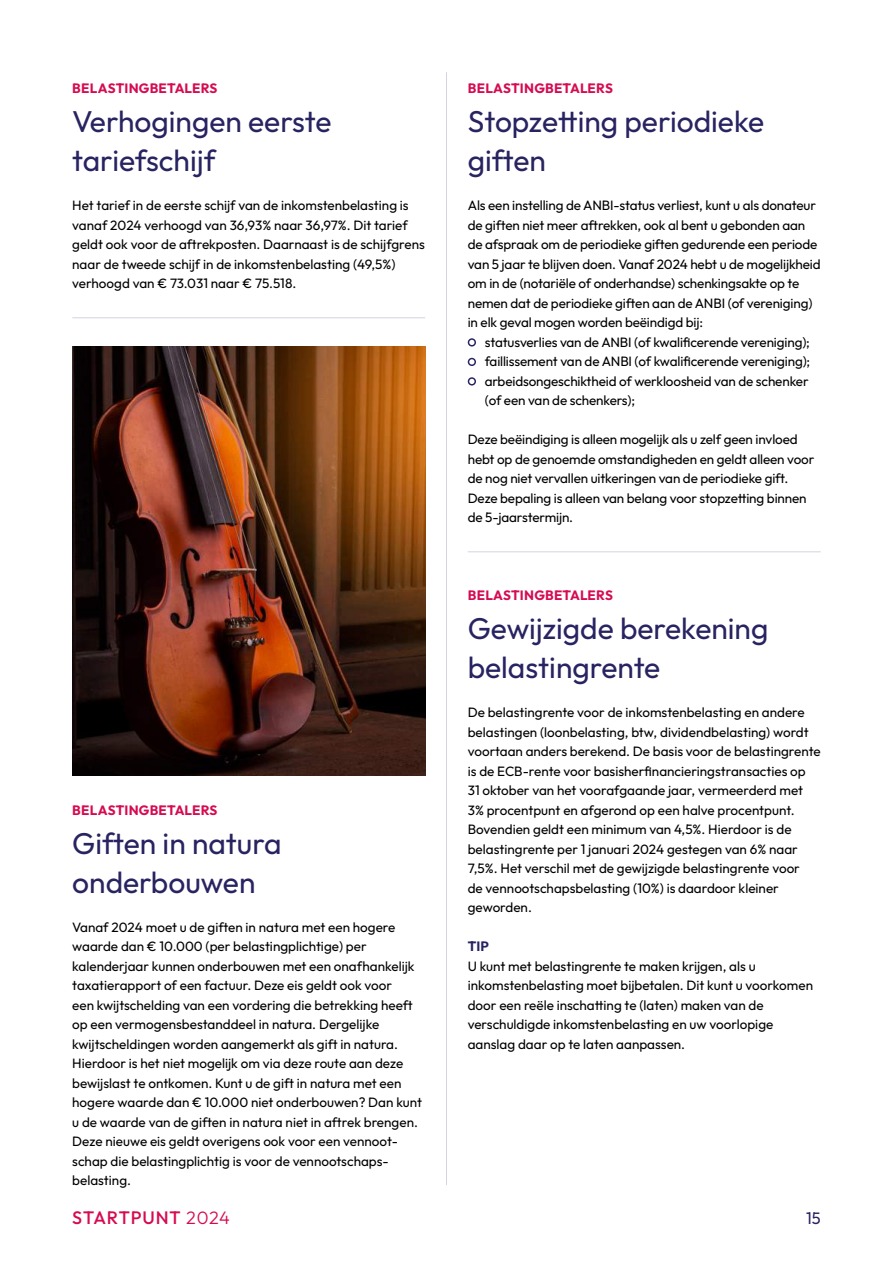
<style>
.page{position:relative;width:893px;height:1263px;background:#fff}
.page>*{position:absolute;margin:0;border:0;box-sizing:border-box;transform-origin:0 0}
.t1{font:30px/39px "Outfit";color:#282361}
.t2{font:500 18px "Outfit";letter-spacing:.04em;color:#d60b52}
.t3{font:16.5px "Outfit";color:#282361}
.t4{font:13.5px/19.5px "Outfit";color:#000}
.t5{font:700 13.5px "Outfit";letter-spacing:.015em;color:#d60b52}
.t6{font:700 13.5px "Outfit";color:#282361}
.s1{font-weight:300}
</style>
<div class="page">
<img style="left:72px;top:346px;width:353px;height:429px">
<hr style="left:446px;top:72px;width:1px;height:1113px;background:#d4d3df">
<hr style="left:72px;top:317px;width:353px;height:1px;background:#d4d3df">
<hr style="left:468px;top:551px;width:353px;height:1px;background:#d4d3df">
<svg style="left:468px;top:338px;width:8px;height:8px"></svg>
<svg style="left:468px;top:358px;width:8px;height:8px"></svg>
<svg style="left:468px;top:377px;width:8px;height:9px"></svg>
<p class="t5" style="left:72px;top:79px;width:147px">BELASTINGBETALERS</p>
<h1 class="t1" style="left:72px;top:103px;width:261px">Verhogingen eerste tariefschijf</h1>
<p class="t4" style="left:72px;top:196px;width:354px">Het tarief in de eerste schijf van de inkomstenbelasting is vanaf 2024 verhoogd van 36,93% naar 36,97%. Dit tarief geldt ook voor de aftrekposten. Daarnaast is de schijfgrens naar de tweede schijf in de inkomstenbelasting (49,5%) verhoogd van € 73.031 naar € 75.518.</p>
<p class="t5" style="left:72px;top:801px;width:147px">BELASTINGBETALERS</p>
<h1 class="t1" style="left:72px;top:824px;width:211px">Giften in natura onderbouwen</h1>
<p class="t4" style="left:72px;top:917px;width:351px">Vanaf 2024 moet u de giften in natura met een hogere waarde dan € 10.000 (per belastingplichtige) per kalenderjaar kunnen onderbouwen met een onafhankelijk taxatierapport of een factuur. Deze eis geldt ook voor<br>een kwijtschelding van een vordering die betrekking heeft op een vermogensbestanddeel in natura. Dergelijke kwijtscheldingen worden aangemerkt als gift in natura.<br>Hierdoor is het niet mogelijk om via deze route aan deze bewijslast te ontkomen. Kunt u de gift in natura met een hogere waarde dan € 10.000 niet onderbouwen? Dan kunt u de waarde van de giften in natura niet in aftrek brengen.<br>Deze nieuwe eis geldt overigens ook voor een vennoot&shy;schap die belastingplichtig is voor de vennootschaps&shy;belasting.</p>
<p class="t5" style="left:468px;top:79px;width:147px">BELASTINGBETALERS</p>
<h1 class="t1" style="left:468px;top:103px;width:298px">Stopzetting periodieke giften</h1>
<p class="t4" style="left:468px;top:196px;width:354px">Als een instelling de ANBI-status verliest, kunt u als donateur de giften niet meer aftrekken, ook al bent u gebonden aan de afspraak om de periodieke giften gedurende een periode van 5 jaar te blijven doen. Vanaf 2024 hebt u de mogelijkheid om in de (notariële of onderhandse) schenkingsakte op te nemen dat de periodieke giften aan de ANBI (of vereniging) in elk geval mogen worden beëindigd bij:</p>
<p class="t4" style="left:485px;top:332px;width:327px">statusverlies van de ANBI (of kwalificerende vereniging); faillissement van de ANBI (of kwalificerende vereniging); arbeidsongeschiktheid of werkloosheid van de schenker (of een van de schenkers);</p>
<p class="t4" style="left:468px;top:430px;width:348px">Deze beëindiging is alleen mogelijk als u zelf geen invloed hebt op de genoemde omstandigheden en geldt alleen voor de nog niet vervallen uitkeringen van de periodieke gift.<br>Deze bepaling is alleen van belang voor stopzetting binnen de 5-jaarstermijn.</p>
<p class="t5" style="left:468px;top:586px;width:147px">BELASTINGBETALERS</p>
<h1 class="t1" style="left:468px;top:610px;width:302px">Gewijzigde berekening belastingrente</h1>
<p class="t4" style="left:468px;top:703px;width:354px">De belastingrente voor de inkomstenbelasting en andere belastingen (loonbelasting, btw, dividendbelasting) wordt voortaan anders berekend. De basis voor de belastingrente is de ECB-rente voor basisherfinancieringstransacties op 31 oktober van het voorafgaande jaar, vermeerderd met 3% procentpunt en afgerond op een halve procentpunt.<br>Bovendien geldt een minimum van 4,5%. Hierdoor is de belastingrente per 1 januari 2024 gestegen van 6% naar 7,5%. Het verschil met de gewijzigde belastingrente voor<br>de vennootschapsbelasting (10%) is daardoor kleiner geworden.</p>
<p class="t6" style="left:468px;top:937px;width:23px">TIP</p>
<p class="t4" style="left:468px;top:956px;width:347px">U kunt met belastingrente te maken krijgen, als u inkomstenbelasting moet bijbetalen. Dit kunt u voorkomen door een reële inschatting te (laten) maken van de verschuldigde inkomstenbelasting en uw voorlopige aanslag daar op te laten aanpassen.</p>
<h2 class="t2" style="left:72px;top:1206px;width:159px">STARTPUNT <span class="s1">2024</span></h2>
<p class="t3" style="left:806px;top:1208px;width:16px">15</p>
</div>
